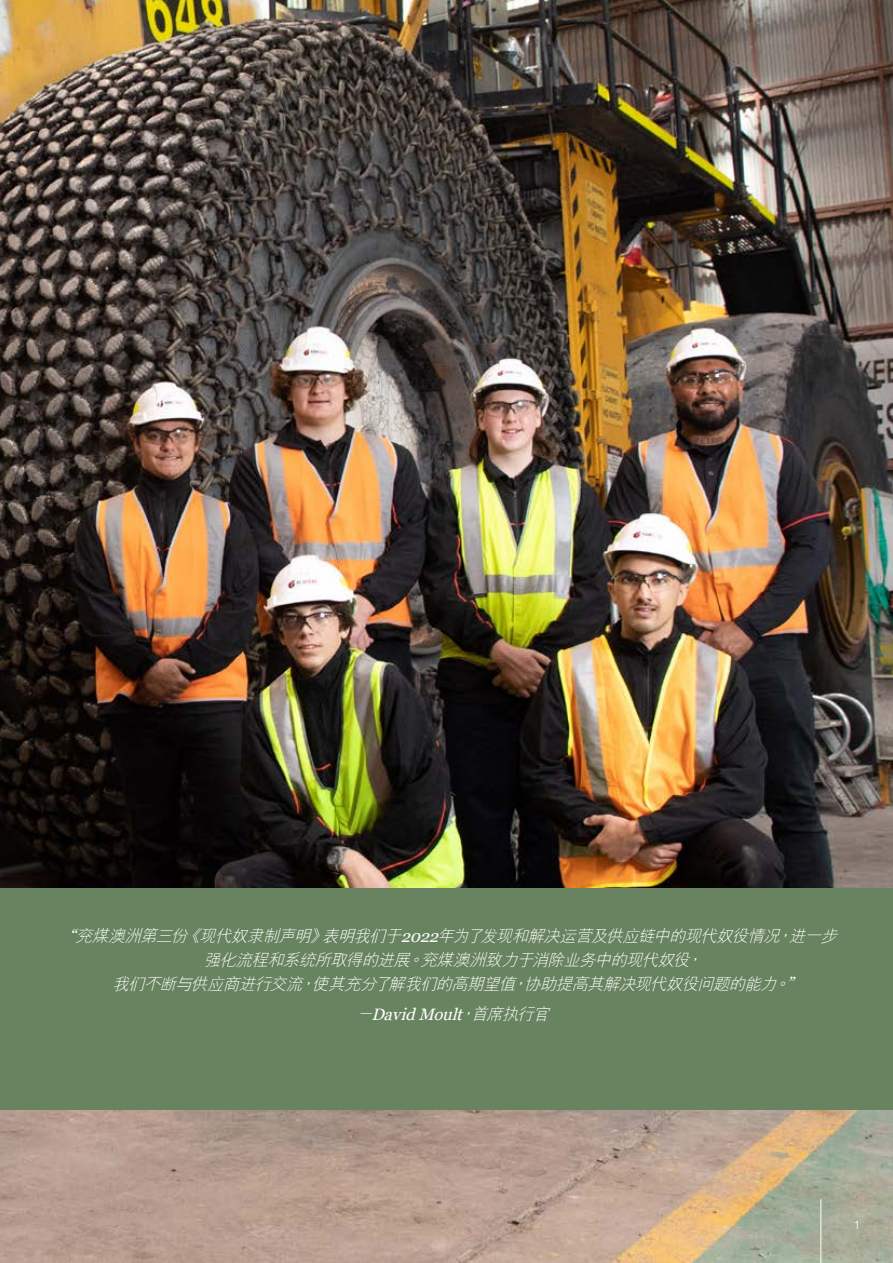
<style>
.page{position:relative;width:893px;height:1263px;background:#fff}
.page>*{position:absolute;margin:0;border:0;box-sizing:border-box;transform-origin:0 0}
.t1{font:italic 300 16.5px/24px "M Hei HKS";color:#fff;text-align:center}
.t2{font:italic 16.5px "Georgia";color:#fff}
.t3{font:300 12px "Helvetica LT Std";color:#fff}
.s1{font-family:"Georgia";font-weight:400}
.s2{font-family:"M Hei HKS";font-weight:300}
</style>
<div class="page">
<img style="left:0;top:0;width:893px;height:1263px">
<div style="left:0;top:888px;width:893px;height:221px;background:#68835f"></div>
<hr style="left:821px;top:1199px;width:1px;height:64px;background:#fff">
<p class="t1" style="left:69px;top:923px;width:775px"><span class="s1">“</span>兖煤澳洲第三份《現代奴隸制聲明》表明我們於<span class="s1">2022</span>年為了發現和解決運營及供應鏈中的現代奴役情況，進一步強化流程和系統所取得的進展。兖煤澳洲致力於消除業務中的現代奴役，<br>我們不斷與供應商進行交流，使其充分了解我們的高期望值，協助提高其解決現代奴役問題的能力。<span class="s1">”</span></p>
<p class="t2" style="left:356px;top:1004px;width:200px"><span class="s2">－</span>DavidMoult<span class="s2">，首席執行官</span></p>
<p class="t3" style="left:854px;top:1217px;width:8px">1</p>
</div>
